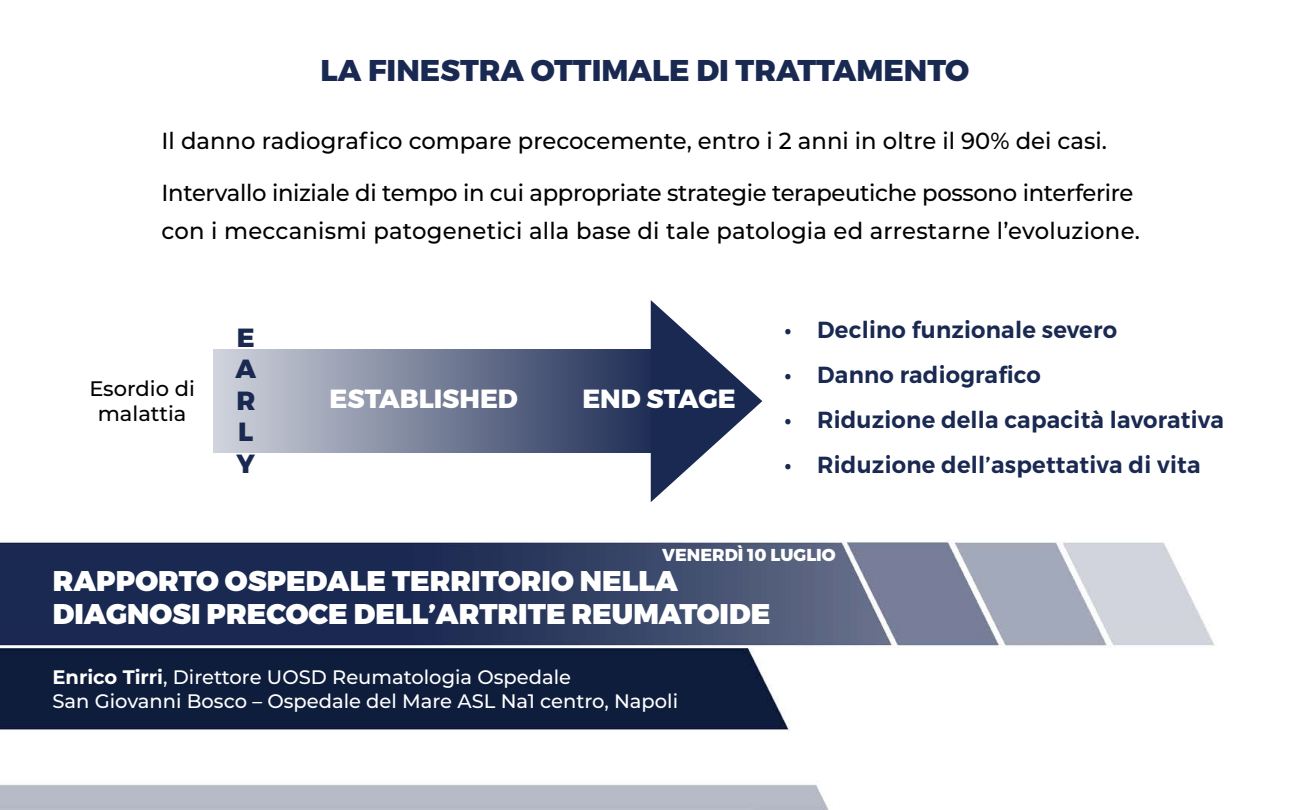
<style>
.page{position:relative;width:1290px;height:810px;background:#fff}
.page>*{position:absolute;margin:0;border:0;box-sizing:border-box;transform-origin:0 0}
.t1{font:800 30px "Montserrat";color:#1a2952}
.t2{font:900 28.5px/33.8px "Montserrat";color:#fff}
.t3{font:800 26.25px "Montserrat";color:#fff}
.t4{font:800 26.25px/31.5px "Montserrat";color:#1a2952;text-align:justify}
.t5{font:500 23.25px/37.5px "Montserrat";color:#000}
.t6{font:600 23.25px "Montserrat";letter-spacing:.01em;color:#1a2952}
.t7{font:500 21px/25.2px "Montserrat";color:#000;text-align:center}
.t8{font:500 19.5px/23.4px "Montserrat";color:#fff}
.t9{font:800 17.25px "Montserrat";color:#fff}
.s1{font-weight:700}
</style>
<div class="page">
<img style="left:0;top:300px;width:1215px;height:510px">
<div style="left:213px;top:349px;width:448px;height:104px;background:linear-gradient(to right,#d1d4dd,#1c2b53)"></div>
<svg style="left:651px;top:300px;width:111px;height:202px"></svg>
<p class="t1" style="left:321px;top:52px;width:650px">LA FINESTRA OTTIMALE DI TRATTAMENTO</p>
<p class="t5" style="left:162px;top:121px;width:947px">Il danno radiografico compare precocemente, entro i 2 anni in oltre il 90% dei casi.</p>
<p class="t5" style="left:162px;top:173px;width:980px">Intervallo iniziale di tempo in cui appropriate strategie terapeutiche possono interferire con i meccanismi patogenetici alla base di tale patologia ed arrestarne l’evoluzione.</p>
<p class="t7" style="left:89px;top:375px;width:107px">Esordio di malattia</p>
<p class="t4" style="left:236px;top:322px;width:22px">E A R L Y</p>
<p class="t3" style="left:330px;top:382px;width:190px">ESTABLISHED</p>
<p class="t3" style="left:582px;top:382px;width:155px">END STAGE</p>
<p class="t6" style="left:784px;top:315px;width:334px">• Declino funzionale severo</p>
<p class="t6" style="left:784px;top:360px;width:258px">• Danno radiografico</p>
<p class="t6" style="left:784px;top:405px;width:441px">• Riduzione della capacità lavorativa</p>
<p class="t6" style="left:784px;top:450px;width:418px">• Riduzione dell’aspettativa di vita</p>
<p class="t9" style="left:662px;top:544px;width:175px">VENERDÌ 10 LUGLIO</p>
<p class="t2" style="left:53px;top:565px;width:719px">RAPPORTO OSPEDALE TERRITORIO NELLA<br>DIAGNOSI PRECOCE DELL’ARTRITE REUMATOIDE</p>
<p class="t8" style="left:52px;top:665px;width:627px"><span class="s1">Enrico Tirri</span>, Direttore UOSD Reumatologia Ospedale<br>San Giovanni Bosco – Ospedale del Mare ASL Na1 centro, Napoli</p>
</div>
